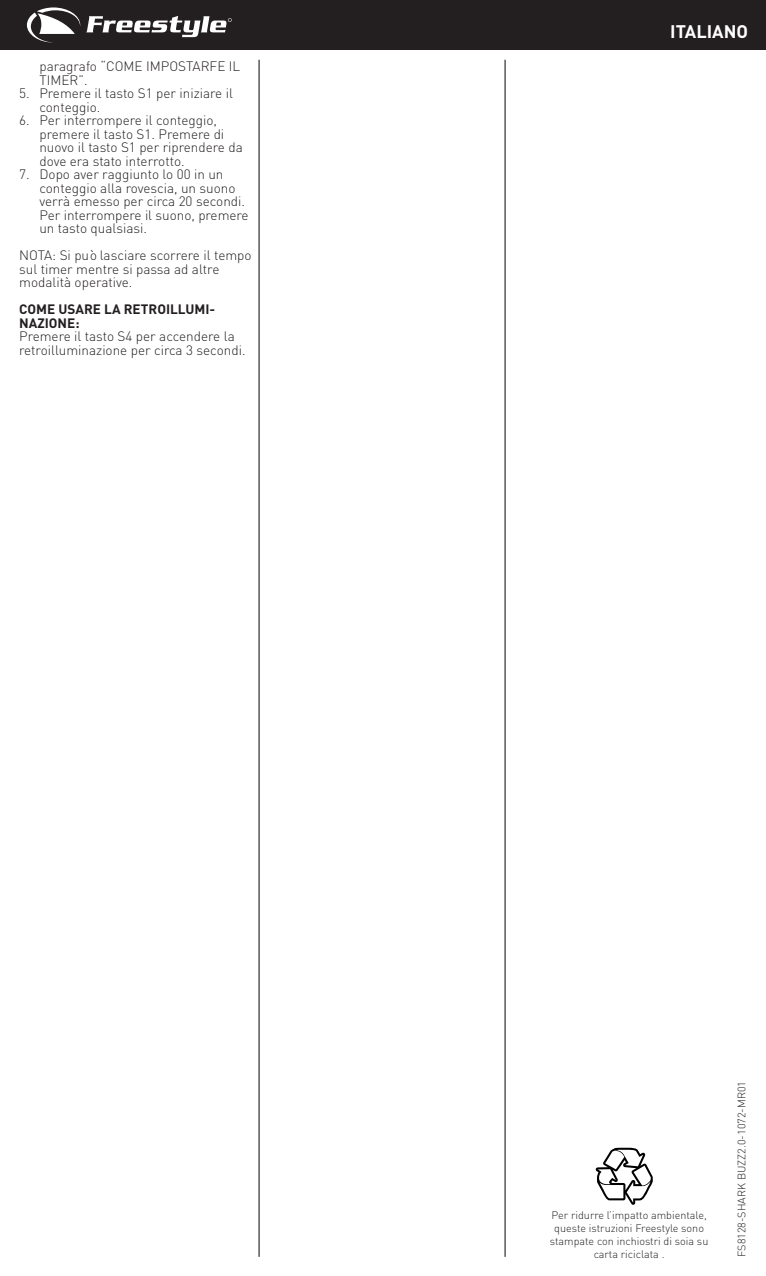
<style>
.page{position:relative;width:766px;height:1276px;background:#fff}
.page>*{position:absolute;margin:0;border:0;box-sizing:border-box;transform-origin:0 0}
.t1{font:700 18px "DIN";color:#fff}
.t2{font:300 13.5px/13.5px "DIN";color:#231f20}
.t3{font:700 13.5px/13.5px "DIN";color:#231f20}
.t4{font:300 10.8px/13px "DIN";color:#231f20;text-align:center}
</style>
<div class="page">
<hr style="left:258px;top:60px;width:1px;height:1196px;background:#231f20">
<hr style="left:504px;top:60px;width:1px;height:1196px;background:#231f20">
<div style="left:0;top:0;width:765px;height:50px;background:#231f20"></div>
<svg style="left:86px;top:16px;width:146px;height:21px"></svg>
<svg style="left:27px;top:7px;width:53px;height:36px"></svg>
<svg style="left:595px;top:1147px;width:58px;height:57px"></svg>
<p class="t2" style="left:39px;top:60px;width:202px">paragrafo “COME IMPOSTARFE IL<br>TIMER”.</p>
<p class="t2" style="left:39px;top:87px;width:195px;text-indent:-20px">5. Premere il tasto S1 per iniziare il conteggio.</p>
<p class="t2" style="left:39px;top:114px;width:205px;text-indent:-20px">6. Per interrompere il conteggio, premere il tasto S1. Premere di nuovo il tasto S1 per riprendere da dove era stato interrotto.</p>
<p class="t2" style="left:39px;top:168px;width:211px;text-indent:-20px">7. Dopo aver raggiunto lo 00 in un conteggio alla rovescia, un suono verrà emesso per circa 20 secondi.<br>Per interrompere il suono, premere un tasto qualsiasi.</p>
<p class="t2" style="left:19px;top:249px;width:234px">NOTA: Si può lasciare scorrere il tempo sul timer mentre si passa ad altre modalità operative.</p>
<p class="t3" style="left:19px;top:302px;width:198px">COME USARE LA RETROILLUMI-<br>NAZIONE:</p>
<p class="t2" style="left:19px;top:330px;width:228px">Premere il tasto S4 per accendere la retroilluminazione per circa 3 secondi.</p>
<h1 class="t1" style="left:670px;top:20px;width:79px">ITALIANO</h1>
<p class="t4" style="left:549px;top:1208px;width:160px">Per ridurre l’impatto ambientale, queste istruzioni Freestyle sono stampate con inchiostri di soia su carta riciclata .</p>
<p class="t4" style="left:734px;top:1256px;width:177px;rotate:-90deg">FS8128-SHARK BUZZ2.0-1072-MR01</p>
</div>
